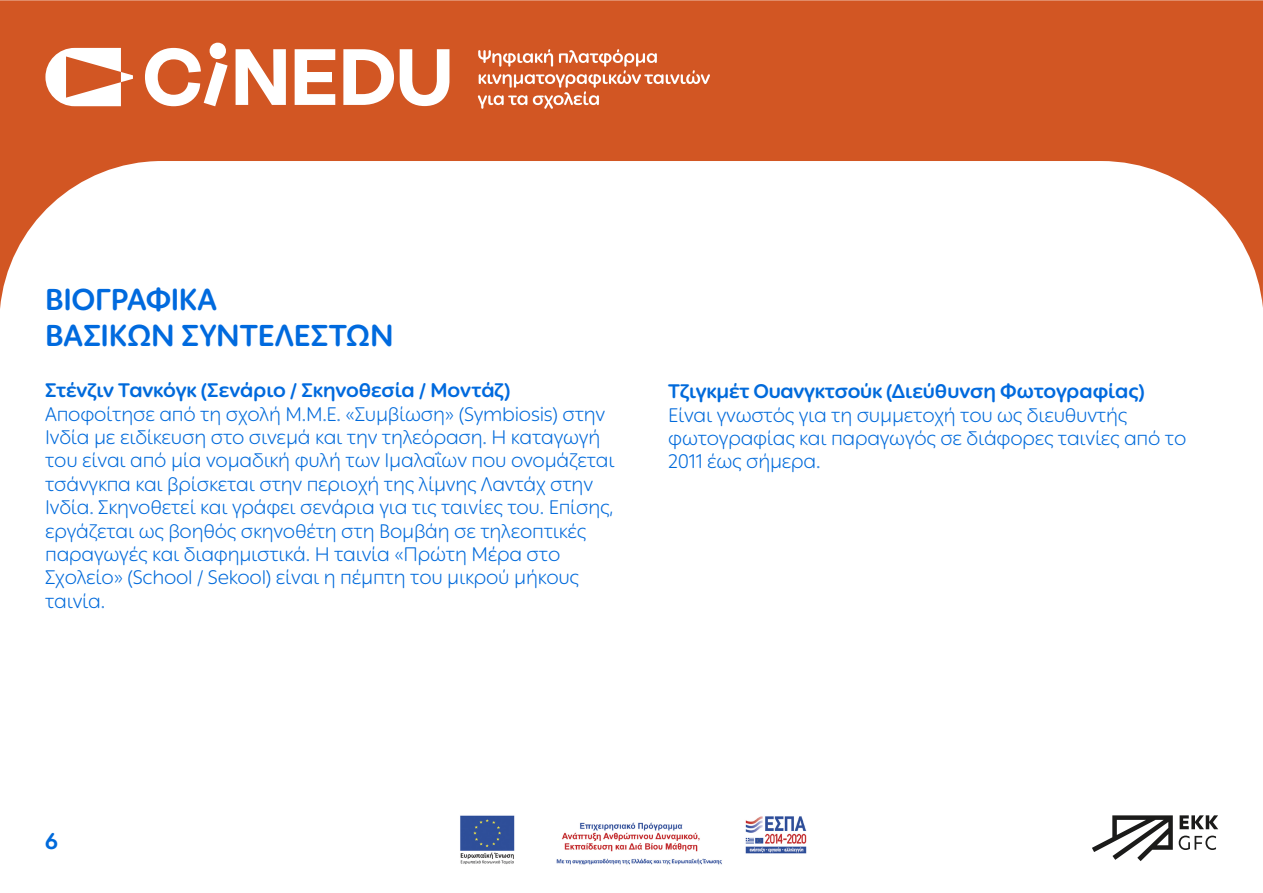
<style>
.page{position:relative;width:1263px;height:893px;background:#fff}
.page>*{position:absolute;margin:0;border:0;box-sizing:border-box;transform-origin:0 0}
.t1{font:700 30px/36px "Ping Round LCG";letter-spacing:-.01em;color:#006ade}
.t2{font:700 22.5px "Ping Round LCG";color:#006adb}
.t3{font:300 19.5px/23.4px "Ping Round LCG";letter-spacing:-.01em;color:#006adb}
.s1{font-weight:700}
.s2{font-weight:700;color:#006ade}
</style>
<div class="page">
<svg style="left:0;top:0;width:1263px;height:309px"></svg>
<svg style="left:45px;top:48px;width:88px;height:58px"></svg>
<svg style="left:145px;top:43px;width:83px;height:63px"></svg>
<svg style="left:236px;top:49px;width:50px;height:56px"></svg>
<svg style="left:295px;top:49px;width:40px;height:56px"></svg>
<svg style="left:343px;top:49px;width:51px;height:56px"></svg>
<svg style="left:400px;top:49px;width:49px;height:57px"></svg>
<svg style="left:478px;top:49px;width:232px;height:60px;background:#da754c"></svg>
<svg style="left:1092px;top:815px;width:81px;height:46px"></svg>
<svg style="left:1179px;top:815px;width:39px;height:14px"></svg>
<svg style="left:1179px;top:836px;width:37px;height:14px"></svg>
<img style="left:460px;top:815px;width:347px;height:50px">
<h1 class="t1" style="left:45px;top:280px;width:350px">ΒΙΟΓΡΑΦΙΚΑ<br>ΒΑΣΙΚΩΝ ΣΥΝΤΕΛΕΣΤΩΝ</h1>
<p class="t3" style="left:45px;top:378px;width:571px"><span class="s1">Στένζιν Τανκόγκ</span> <span class="s2">(Σενάριο / Σκηνοθεσία / Μοντάζ)<br></span>Αποφοίτησε από τη σχολή Μ.Μ.Ε. «Συμβίωση» (Symbiosis) στην Ινδία με ειδίκευση στο σινεμά και την τηλεόραση. Η καταγωγή του είναι από μία νομαδική φυλή των Ιμαλαΐων που ονομάζεται τσάνγκπα και βρίσκεται στην περιοχή της λίμνης Λαντάχ στην Ινδία. Σκηνοθετεί και γράφει σενάρια για τις ταινίες του. Επίσης, εργάζεται ως βοηθός σκηνοθέτη στη Βομβάη σε τηλεοπτικές παραγωγές και διαφημιστικά. Η ταινία «Πρώτη Μέρα στο Σχολείο» (School / Sekool) είναι η πέμπτη του μικρού μήκους ταινία.</p>
<p class="t3" style="left:668px;top:379px;width:520px"><span class="s1">Τζιγκμέτ Ουανγκτσούκ</span> <span class="s2">(Διεύθυνση Φωτογραφίας)<br></span>Είναι γνωστός για τη συμμετοχή του ως διευθυντής φωτογραφίας και παραγωγός σε διάφορες ταινίες από το 2011 έως σήμερα.</p>
<p class="t2" style="left:45px;top:824px;width:15px">6</p>
</div>
